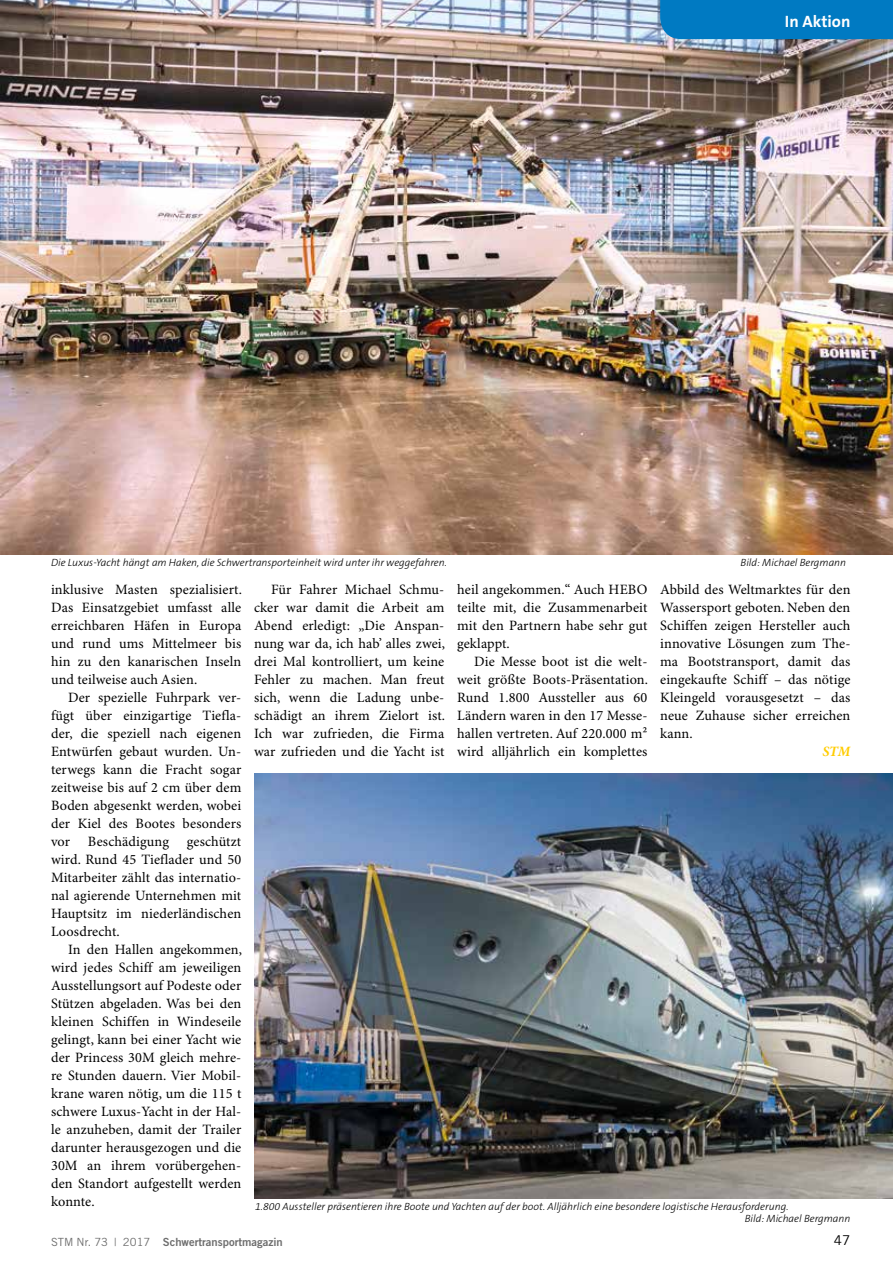
<style>
.page{position:relative;width:893px;height:1263px;background:#fff}
.page>*{position:absolute;margin:0;border:0;box-sizing:border-box;transform-origin:0 0}
.t1{font:700 16.5px "The Sans B7";color:#fff}
.t2{font:14.25px/18px "Minion Pro";letter-spacing:.01em;color:#000;text-align:justify}
.t3{font:italic 700 14.25px "Minion Pro";color:#fc0}
.t4{font:13.5px "Trade Gothic";color:#000}
.t5{font:11.25px "Trade Gothic Bold Two";color:#6e6e6e}
.t6{font:italic 300 10.5px/12.3px "The Sans B3";color:#000}
.s1{font-family:"Trade Gothic"}
</style>
<div class="page">
<img style="left:0;top:0;width:893px;height:555px">
<div style="left:660px;top:0;width:233px;height:39px;background:#007ac2"></div>
<img style="left:254px;top:774px;width:639px;height:424px">
<p class="t1" style="left:785px;top:13px;width:67px">In Aktion</p>
<p class="t6" style="left:51px;top:557px;width:397px">Die Luxus-Yacht hängt am Haken, die Schwertransporteinheit wird unter ihr weggefahren.</p>
<p class="t6" style="left:741px;top:557px;width:107px">Bild: Michael Bergmann</p>
<p class="t2" style="left:51px;top:581px;width:193px">inklusive Masten spezialisiert.<br>Das Einsatzgebiet umfasst alle erreichbaren Häfen in Europa und rund ums Mittelmeer bis hin zu den kanarischen Inseln und teilweise auch Asien.</p>
<p class="t2" style="left:51px;top:689px;width:192px;text-indent:17px">Der spezielle Fuhrpark ver&shy;fügt über einzigartige Tiefla&shy;der, die speziell nach eigenen Entwürfen gebaut wurden. Un&shy;terwegs kann die Fracht sogar zeitweise bis auf 2 cm über dem Boden abgesenkt werden, wobei der Kiel des Bootes besonders vor Beschädigung geschützt wird. Rund 45 Tieflader und 50<br>Mitarbeiter zählt das internatio&shy;nal agierende Unternehmen mit Hauptsitz im niederländischen Loosdrecht.</p>
<p class="t2" style="left:51px;top:941px;width:193px;text-indent:17px">In den Hallen angekommen, wird jedes Schiff am jeweiligen Ausstellungsort auf Podeste oder Stützen abgeladen. Was bei den kleinen Schiffen in Windeseile gelingt, kann bei einer Yacht wie der Princess 30M gleich mehre&shy;re Stunden dauern. Vier Mobil&shy;krane waren nötig, um die 115 t schwere Luxus-Yacht in der Hal&shy;le anzuheben, damit der Trailer darunter herausgezogen und die 30M an ihrem vorübergehen&shy;den Standort aufgestellt werden konnte.</p>
<p class="t2" style="left:254px;top:581px;width:193px;text-indent:17px">Für Fahrer Michael Schmu&shy;cker war damit die Arbeit am Abend erledigt: „Die Anspan&shy;nung war da, ich hab’ alles zwei, drei Mal kontrolliert, um keine Fehler zu machen. Man freut sich, wenn die Ladung unbe&shy;schädigt an ihrem Zielort ist.<br>Ich war zufrieden, die Firma war zufrieden und die Yacht ist</p>
<p class="t2" style="left:457px;top:581px;width:192px">heil angekommen.“ Auch HEBO teilte mit, die Zusammenarbeit mit den Partnern habe sehr gut geklappt.</p>
<p class="t2" style="left:457px;top:653px;width:193px;text-indent:17px">Die Messe boot ist die welt&shy;weit größte Boots-Präsentation.<br>Rund 1.800 Aussteller aus 60<br>Ländern waren in den 17 Messe&shy;hallen vertreten. Auf 220.000 m² wird alljährlich ein komplettes</p>
<p class="t2" style="left:660px;top:581px;width:192px">Abbild des Weltmarktes für den Wassersport geboten. Neben den Schiffen zeigen Hersteller auch innovative Lösungen zum The&shy;ma Bootstransport, damit das eingekaufte Schiff – das nötige Kleingeld vorausgesetzt – das neue Zuhause sicher erreichen kann.</p>
<p class="t3" style="left:822px;top:743px;width:30px">STM</p>
<p class="t6" style="left:745px;top:1200px;width:107px;text-indent:-490px">1.800 Aussteller präsentieren ihre Boote und Yachten auf der boot. Alljährlich eine besondere logistische Herausforderung.<br>Bild: Michael Bergmann</p>
<p class="t5" style="left:51px;top:1235px;width:233px"><span class="s1">STM Nr. 73 | 2017</span> Schwertransportmagazin</p>
<p class="t4" style="left:834px;top:1232px;width:18px">47</p>
</div>
